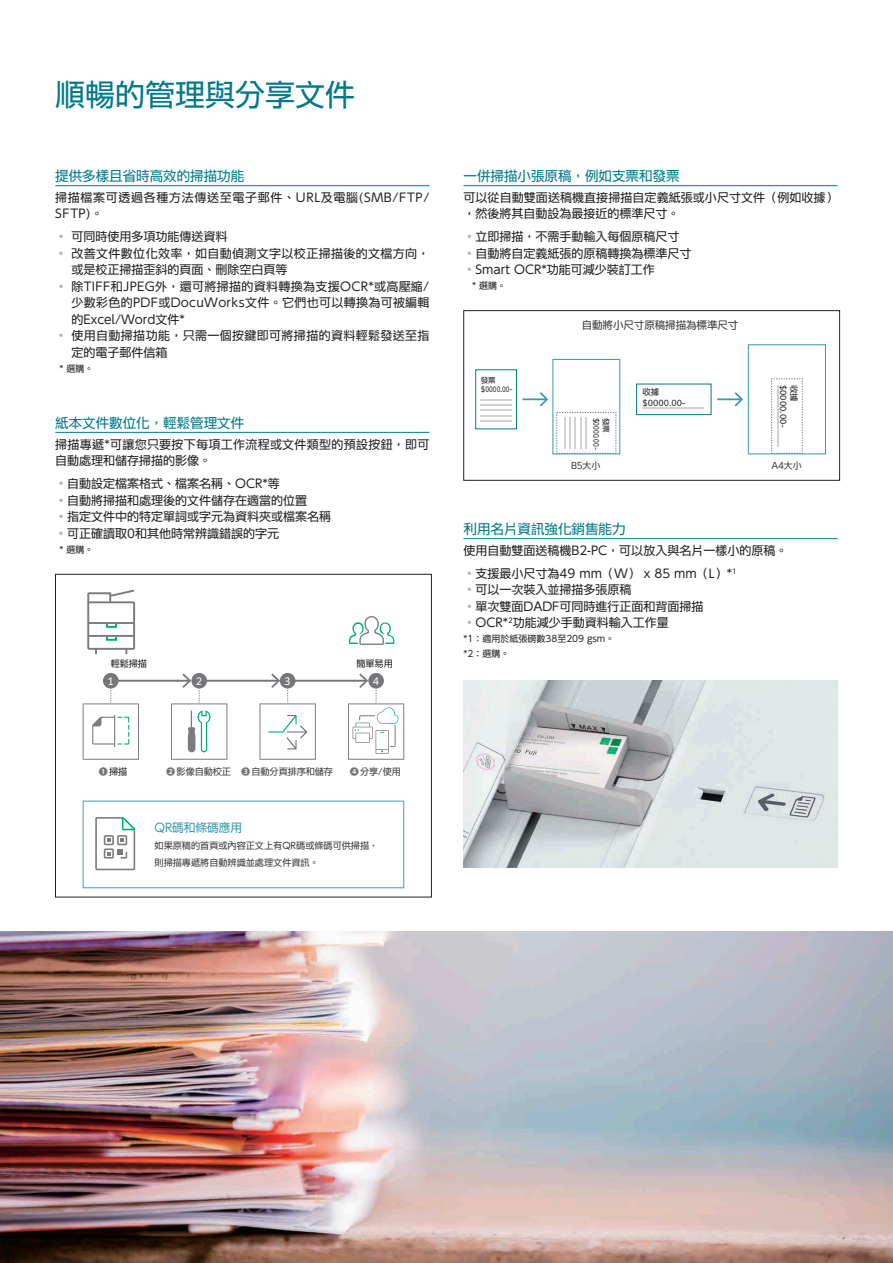
<style>
.page{position:relative;width:893px;height:1263px;background:#fff}
.page>*{position:absolute;margin:0;border:0;box-sizing:border-box;transform-origin:0 0}
.t1{font:30px "UD Shin Go Std TC";color:#007a89}
.t2{font:13.5px "UD Shin Go Std TC";color:#007a89}
.t3{font:12px/16.5px "UD Shin Go Std TC";color:#231f20}
.t4{font:12px/16.5px "UD Shin Go Std TC";letter-spacing:.025em;color:#231f20}
.t5{font:12px "UD Shin Go Std TC";letter-spacing:.03em;color:#231f20}
.t6{font:12px/16.5px "UD Shin Go Std TC";letter-spacing:.055em;color:#231f20}
.t7{font:11.7px "UD Shin Go Std TC";letter-spacing:-.01em;color:#399aae}
.t8{font:10.5px "UD Shin Go Std TC";letter-spacing:-.005em;color:#3b3b3c}
.t9{font:10.2px "Clarimo UDPE";color:#fff}
.t10{font:9.15px/17px "UD Shin Go Std TC";color:#3b3b3c}
.t11{font:9.15px "UD Shin Go Std TC";letter-spacing:-.015em;color:#231f20}
.t12{font:9px/15px "UD Shin Go Std TC";color:#231f20}
.t13{font:9px "UD Shin Go Std TC";letter-spacing:-.015em;color:#3b3b3c}
.t14{font:8.4px "Clarimo UDPE";color:#231f20}
.t15{font:8.4px "UD Shin Go Std TC";color:#231f20}
.t16{font:7.5px "Clarimo UDPE";color:#231f20}
.t17{font:7.5px "UD Shin Go Std TC";color:#231f20}
.s1{color:#b3b5b8}
.s2{font-family:"UD Shin Go Pr 6";color:#747679}
</style>
<div class="page">
<hr style="left:55px;top:185px;width:374px;height:1px;background:#007a89">
<hr style="left:463px;top:185px;width:375px;height:1px;background:#007a89">
<hr style="left:463px;top:538px;width:375px;height:1px;background:#007a89">
<img style="left:463px;top:680px;width:375px;height:187px">
<hr style="left:55px;top:432px;width:374px;height:1px;background:#007a89">
<img style="left:0;top:931px;width:893px;height:332px">
<hr style="left:112px;top:680px;width:77px;height:2px;background:#747679">
<hr style="left:201px;top:680px;width:77px;height:2px;background:#747679">
<hr style="left:289px;top:680px;width:77px;height:2px;background:#747679">
<svg style="left:83px;top:673px;width:56px;height:87px"></svg>
<svg style="left:348px;top:673px;width:56px;height:87px"></svg>
<svg style="left:87px;top:590px;width:48px;height:64px"></svg>
<svg style="left:171px;top:673px;width:56px;height:87px"></svg>
<svg style="left:349px;top:616px;width:45px;height:29px"></svg>
<svg style="left:260px;top:673px;width:56px;height:87px"></svg>
<svg style="left:83px;top:801px;width:321px;height:87px"></svg>
<div style="left:55px;top:574px;width:377px;height:323px;border:1px solid #231f20"></div>
<hr style="left:480px;top:399px;width:32px;height:1px;background:#d1d2d4">
<hr style="left:480px;top:404px;width:32px;height:1px;background:#d1d2d4">
<hr style="left:480px;top:410px;width:32px;height:1px;background:#d1d2d4">
<hr style="left:480px;top:415px;width:32px;height:1px;background:#d1d2d4">
<hr style="left:480px;top:420px;width:32px;height:1px;background:#d1d2d4">
<div style="left:475px;top:370px;width:42px;height:59px;border:1px solid #007a89"></div>
<div style="left:636px;top:384px;width:75px;height:31px;border:1px solid #007a89"></div>
<hr style="left:642px;top:408px;width:62px;height:1px;background:#d1d2d4">
<hr style="left:586px;top:417px;width:1px;height:32px;background:#d1d2d4">
<hr style="left:580px;top:417px;width:1px;height:32px;background:#d1d2d4">
<hr style="left:575px;top:417px;width:1px;height:32px;background:#d1d2d4">
<hr style="left:570px;top:417px;width:1px;height:32px;background:#d1d2d4">
<hr style="left:564px;top:417px;width:1px;height:32px;background:#d1d2d4">
<svg style="left:771px;top:378px;width:32px;height:74px"></svg>
<hr style="left:777px;top:385px;width:1px;height:61px;background:#d1d2d4">
<hr style="left:717px;top:398px;width:24px;height:2px;background:#399aae">
<svg style="left:733px;top:392px;width:10px;height:15px"></svg>
<hr style="left:522px;top:398px;width:25px;height:2px;background:#399aae">
<svg style="left:538px;top:392px;width:10px;height:15px"></svg>
<div style="left:552px;top:359px;width:68px;height:95px;border:1px solid #399aae"></div>
<div style="left:748px;top:344px;width:78px;height:110px;border:1px solid #399aae"></div>
<div style="left:463px;top:310px;width:377px;height:170px;border:1px solid #231f20"></div>
<h1 class="t1" style="left:55px;top:73px;width:302px">順暢的管理與分享文件</h1>
<p class="t2" style="left:55px;top:166px;width:191px">提供多樣且省時高效的掃描功能</p>
<p class="t6" style="left:55px;top:189px;width:376px">掃描檔案可透過各種方法傳送至電子郵件、URL及電腦(SMB/FTP/<br>SFTP)。</p>
<p class="t3" style="left:55px;top:228px;width:174px"><span class="s1">‧</span> 可同時使用多項功能傳送資料</p>
<p class="t5" style="left:55px;top:245px;width:376px"><span class="s1">‧</span> 改善文件數位化效率，如自動偵測文字以校正掃描後的文檔方向，</p>
<p class="t3" style="left:72px;top:261px;width:218px">或是校正掃描歪斜的頁面、刪除空白頁等</p>
<p class="t4" style="left:55px;top:278px;width:376px"><span class="s1">‧</span> 除TIFF和JPEG外，還可將掃描的資料轉換為支援OCR*或高壓縮/</p>
<p class="t4" style="left:72px;top:294px;width:360px">少數彩色的PDF或DocuWorks文件。它們也可以轉換為可被編輯</p>
<p class="t3" style="left:72px;top:311px;width:115px">的Excel/Word文件*</p>
<p class="t5" style="left:55px;top:327px;width:376px"><span class="s1">‧</span> 使用自動掃描功能，只需一個按鍵即可將掃描的資料輕鬆發送至指</p>
<p class="t3" style="left:72px;top:344px;width:97px">定的電子郵件信箱</p>
<p class="t12" style="left:60px;top:361px;width:35px">* 選購。</p>
<p class="t2" style="left:55px;top:413px;width:191px">紙本文件數位化，輕鬆管理文件</p>
<p class="t4" style="left:55px;top:435px;width:376px">掃描專遞*可讓您只要按下每項工作流程或文件類型的預設按鈕，即可自動處理和儲存掃描的影像。</p>
<p class="t3" style="left:55px;top:475px;width:278px"><span class="s1">‧</span>自動設定檔案格式、檔案名稱、OCR*等<br><span class="s1">‧</span>自動將掃描和處理後的文件儲存在適當的位置<br><span class="s1">‧</span>指定文件中的特定單詞或字元為資料夾或檔案名稱<span class="s1">‧</span>可正確讀取0和其他時常辨識錯誤的字元</p>
<p class="t12" style="left:60px;top:541px;width:35px">* 選購。</p>
<p class="t11" style="left:111px;top:658px;width:38px">輕鬆掃描</p>
<p class="t11" style="left:357px;top:658px;width:38px">簡單易用</p>
<p class="t9" style="left:107px;top:673px;width:8px">1</p>
<p class="t9" style="left:196px;top:673px;width:8px">2</p>
<p class="t9" style="left:284px;top:673px;width:8px">3</p>
<p class="t9" style="left:373px;top:673px;width:8px">4</p>
<p class="t11" style="left:99px;top:765px;width:30px"><span class="s2">❶</span>掃描</p>
<p class="t10" style="left:166px;top:763px;width:66px"><span class="s2">❷</span> 影像自動校正</p>
<p class="t10" style="left:241px;top:763px;width:93px"><span class="s2">❸</span> 自動分頁排序和儲存</p>
<p class="t10" style="left:350px;top:763px;width:53px"><span class="s2">❹</span>分享/使用</p>
<p class="t7" style="left:155px;top:821px;width:89px">QR碼和條碼應用</p>
<p class="t10" style="left:155px;top:838px;width:225px">如果原稿的首頁或內容正文上有QR碼或條碼可供掃描，則掃描專遞將自動辨識並處理文件資訊。</p>
<p class="t2" style="left:463px;top:166px;width:217px">一併掃描小張原稿，例如支票和發票</p>
<p class="t3" style="left:463px;top:189px;width:376px">可以從自動雙面送稿機直接掃描自定義紙張或小尺寸文件（例如收據），然後將其自動設為最接近的標準尺寸。</p>
<p class="t3" style="left:463px;top:228px;width:229px"><span class="s1">‧</span>立即掃描，不需手動輸入每個原稿尺寸<span class="s1">‧</span>自動將自定義紙張的原稿轉換為標準尺寸<span class="s1">‧</span>Smart OCR*功能可減少裝訂工作</p>
<p class="t12" style="left:472px;top:278px;width:35px">* 選購。</p>
<p class="t8" style="left:582px;top:318px;width:158px">自動將小尺寸原稿掃描為標準尺寸</p>
<p class="t17" style="left:481px;top:374px;width:16px">發票</p>
<p class="t16" style="left:481px;top:383px;width:34px">$0000.00-</p>
<p class="t15" style="left:643px;top:386px;width:18px">收據</p>
<p class="t14" style="left:643px;top:396px;width:45px">$0000.00-</p>
<p class="t16" style="left:602px;top:418px;width:34px;rotate:90deg">$0000.00-</p>
<p class="t17" style="left:611px;top:418px;width:16px;rotate:90deg">發票</p>
<p class="t14" style="left:790px;top:385px;width:45px;rotate:90deg">$0000.00-</p>
<p class="t15" style="left:800px;top:385px;width:18px;rotate:90deg">收據</p>
<p class="t13" style="left:571px;top:459px;width:31px">B5大小</p>
<p class="t13" style="left:771px;top:459px;width:32px">A4大小</p>
<p class="t2" style="left:463px;top:519px;width:163px">利用名片資訊強化銷售能力</p>
<p class="t3" style="left:463px;top:538px;width:325px;line-height:23px">使用自動雙面送稿機B2-PC，可以放入與名片一樣小的原稿。<span class="s1">‧</span>支援最小尺寸為49 mm（W） x 85 mm（L）*<sup>1</sup></p>
<p class="t3" style="left:463px;top:581px;width:242px"><span class="s1">‧</span>可以一次裝入並掃描多張原稿<br><span class="s1">‧</span>單次雙面DADF可同時進行正面和背面掃描<span class="s1">‧</span>OCR*<sup>2</sup>功能減少手動資料輸入工作量</p>
<p class="t12" style="left:463px;top:631px;width:152px">*1：適用於紙張磅數38至209 gsm。*2：選購。</p>
</div>
